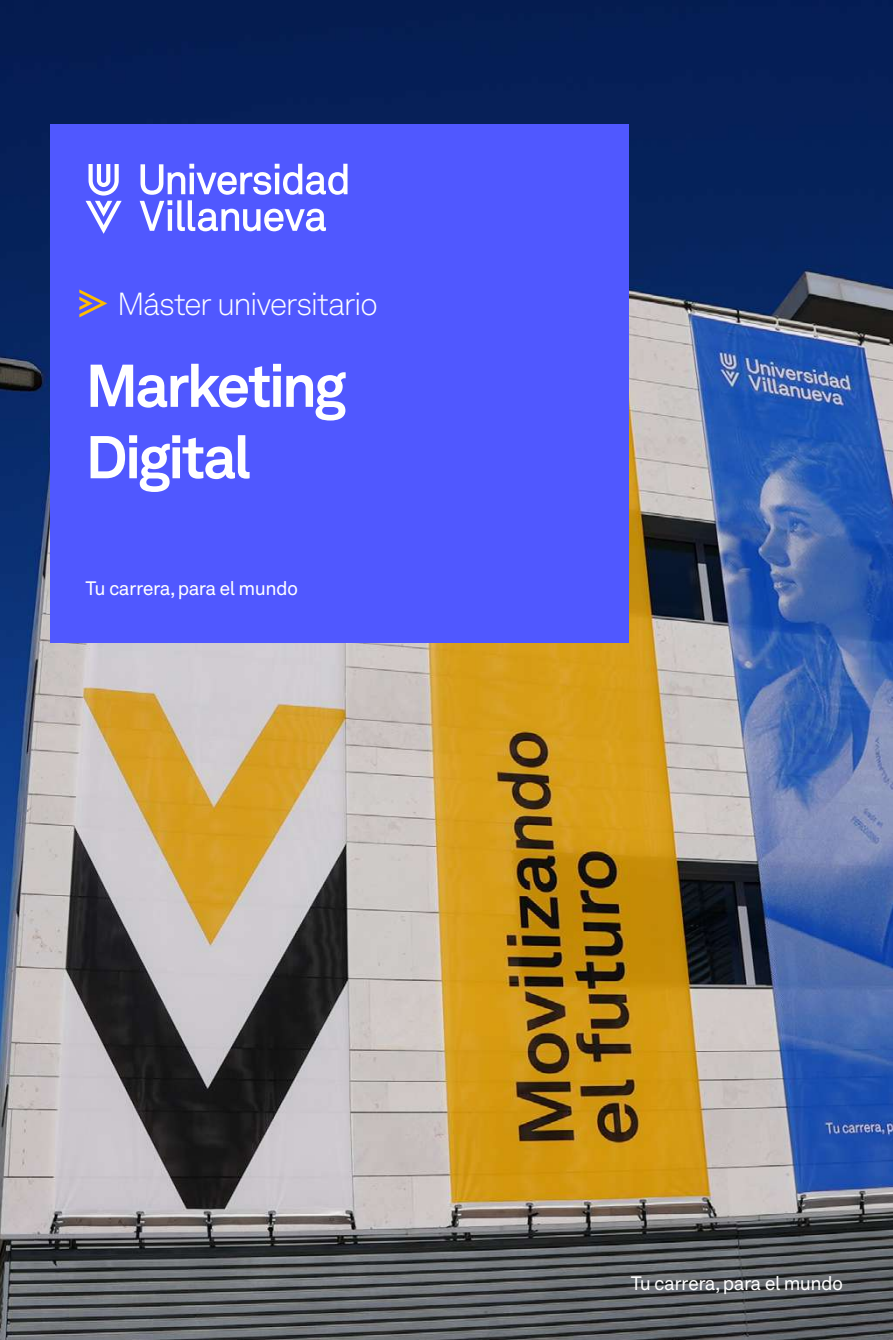
<style>
.page{position:relative;width:893px;height:1340px;background:#fff}
.page>*{position:absolute;margin:0;border:0;box-sizing:border-box;transform-origin:0 0}
.t1{font:700 59.5px/71.4px "Akkurat LL";letter-spacing:-.05em;color:#fff}
.t2{font:300 31.5px "Akkurat LL";letter-spacing:-.045em;color:#fff}
.t3{font:19.25px "Akkurat LL";letter-spacing:-.03em;color:#fff}
</style>
<div class="page">
<img style="left:0;top:0;width:893px;height:1339px">
<div style="left:50px;top:124px;width:578px;height:518px;background:#5058ff"></div>
<svg style="left:86px;top:164px;width:261px;height:70px"></svg>
<svg style="left:79px;top:289px;width:28px;height:28px"></svg>
<h2 class="t2" style="left:117px;top:281px;width:262px">Máster universitario</h2>
<h1 class="t1" style="left:86px;top:346px;width:263px">Marketing<br>Digital</h1>
<p class="t3" style="left:86px;top:574px;width:214px">Tu carrera, para el mundo</p>
<p class="t3" style="left:631px;top:1269px;width:214px">Tu carrera, para el mundo</p>
</div>
